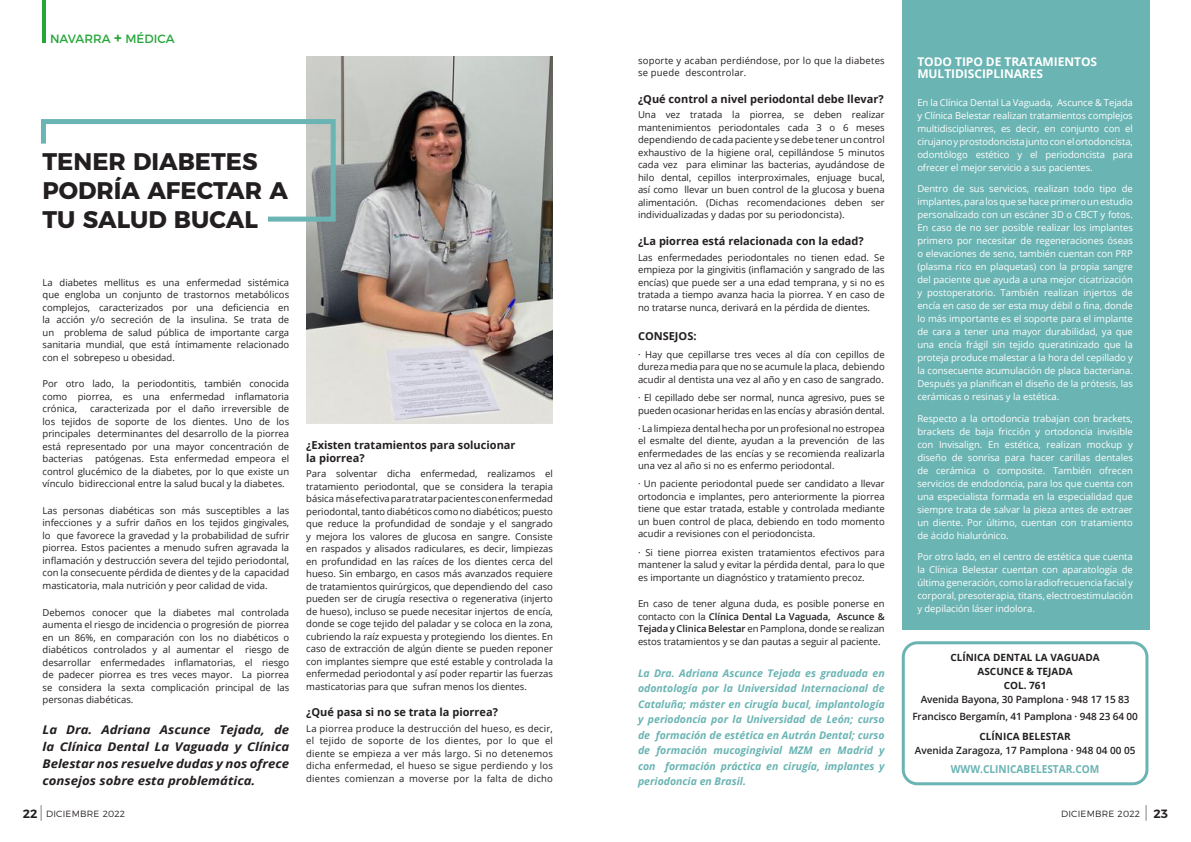
<style>
.page{position:relative;width:1191px;height:842px;background:#fff}
.page>*{position:absolute;margin:0;border:0;box-sizing:border-box;transform-origin:0 0}
.t1{font:700 24px/28.8px "Montserrat";color:#231f20}
.t2{font:italic 700 12px/17px "Open Sans";color:#231f20;text-align:justify;scale:1.1 1}
.t3{font:700 12px/12.5px "Open Sans";letter-spacing:-.005em;color:#fff}
.t4{font:12px "Montserrat";color:#24a638}
.t5{font:700 11px "Open Sans";color:#231f20}
.t6{font:700 11px "Open Sans";color:#6ab4b3;scale:.92 1}
.t7{font:italic 700 10.5px/15.5px "Open Sans";color:#6ab4b3;text-align:justify}
.t8{font:600 10px "Open Sans";letter-spacing:-.01em;color:#231f20}
.t9{font:700 10px "Open Sans";color:#231f20}
.t10{font:9.5px/12.5px "Open Sans";color:#231f20;text-align:justify}
.t11{font:9.5px/13px "Open Sans";letter-spacing:-.005em;color:#fff;text-align:justify}
.t12{font:9.5px/12.5px "Open Sans";letter-spacing:.02em;color:#231f20}
.t13{font:300 9px "Montserrat";letter-spacing:.025em;color:#231f20}
.s1{font-weight:700;font-size:15px}
.s2{font-weight:600}
.s3{font-weight:600;font-size:12px}
</style>
<div class="page">
<hr style="left:43px;top:0;width:3px;height:43px;background:#24a638">
<svg style="left:41px;top:805px;width:1px;height:16px"></svg>
<svg style="left:1145px;top:805px;width:1px;height:16px"></svg>
<div style="left:901px;top:641px;width:247px;height:144px;border:3px solid #6ab4b3;border-radius:14px"></div>
<img style="left:306px;top:57px;width:247px;height:366px">
<svg style="left:41px;top:117px;width:297px;height:107px"></svg>
<div style="left:902px;top:0;width:247px;height:629px;background:#6ab4b3"></div>
<p class="t4" style="left:50px;top:29px;width:126px">NAVARRA <span class="s1">+</span> MÉDICA</p>
<p class="t1" style="left:43px;top:146px;width:247px">TENER DIABETES<br>PODRÍA AFECTAR A<br>TU SALUD BUCAL</p>
<p class="t10" style="left:43px;top:276px;width:248px">La diabetes mellitus es una enfermedad sistémica que engloba un conjunto de trastornos metabólicos complejos, caracterizados por una deficiencia en la acción y/o secreción de la insulina. Se trata de un problema de salud pública de importante carga sanitaria mundial, que está íntimamente relacionado con el sobrepeso u obesidad.</p>
<p class="t10" style="left:43px;top:377px;width:248px">Por otro lado, la periodontitis, también conocida como piorrea, es una enfermedad inflamatoria crónica,</p>
<p class="t10" style="left:43px;top:402px;width:248px;text-indent:48px">caracterizada por el daño irreversible de los tejidos de soporte de los dientes. Uno de los principales determinantes del desarrollo de la piorrea está representado por una mayor concentración de bacterias</p>
<p class="t10" style="left:43px;top:452px;width:248px;text-indent:52px">patógenas. Esta enfermedad empeora el control glucémico de la diabetes, por lo que existe un vínculo bidireccional entre la salud bucal y la diabetes.</p>
<p class="t10" style="left:43px;top:504px;width:248px">Las personas diabéticas son más susceptibles a las infecciones y a sufrir daños en los tejidos gingivales, lo que favorece la gravedad y la probabilidad de sufrir piorrea. Estos pacientes a menudo sufren agravada la inflamación y destrucción severa del tejido periodontal, con la consecuente pérdida de dientes y de la capacidad masticatoria, mala nutrición y peor calidad de vida.</p>
<p class="t10" style="left:43px;top:606px;width:248px">Debemos conocer que la diabetes mal controlada aumenta el riesgo de incidencia o progresión de piorrea en un 86%, en comparación con los no diabéticos o diabéticos controlados y al aumentar el riesgo de desarrollar enfermedades inflamatorias, el riesgo de padecer piorrea es tres veces mayor. La piorrea se considera la sexta complicación principal de las personas diabéticas.</p>
<p class="t2" style="left:43px;top:721px;width:226px">La Dra. Adriana Ascunce Tejada, de la Clínica Dental La Vaguada y Clínica Belestar nos resuelve dudas y nos ofrece consejos sobre esta problemática.</p>
<p class="t5" style="left:306px;top:437px;width:211px">¿Existen tratamientos para solucionar</p>
<p class="t5" style="left:306px;top:450px;width:60px">la piorrea?</p>
<p class="t10" style="left:306px;top:467px;width:248px">Para solventar dicha enfermedad, realizamos el tratamiento periodontal, que se considera la terapia básica más efectiva para tratar pacientes con enfermedad periodontal, tanto diabéticos como no diabéticos; puesto que reduce la profundidad de sondaje y el sangrado y mejora los valores de glucosa en sangre. Consiste en raspados y alisados radiculares, es decir, limpiezas en profundidad en las raíces de los dientes cerca del hueso. Sin embargo, en casos más avanzados requiere de tratamientos quirúrgicos, que dependiendo del caso pueden ser de cirugía resectiva o regenerativa (injerto de hueso), incluso se puede necesitar injertos de encía, donde se coge tejido del paladar y se coloca en la zona, cubriendo la raíz expuesta y protegiendo los dientes. En caso de extracción de algún diente se pueden reponer con implantes siempre que esté estable y controlada la enfermedad periodontal y así poder repartir las fuerzas masticatorias para que sufran menos los dientes.</p>
<p class="t5" style="left:306px;top:704px;width:193px">¿Qué pasa si no se trata la piorrea?</p>
<p class="t10" style="left:306px;top:722px;width:248px">La piorrea produce la destrucción del hueso, es decir, el tejido de soporte de los dientes, por lo que el diente se empieza a ver más largo. Si no detenemos dicha enfermedad, el hueso se sigue perdiendo y los dientes comienzan a moverse por la falta de dicho</p>
<p class="t12" style="left:638px;top:54px;width:248px">soporte y acaban perdiéndose, por lo que la diabetes se puede descontrolar.</p>
<p class="t5" style="left:638px;top:91px;width:247px">¿Qué control a nivel periodontal debe llevar?</p>
<p class="t10" style="left:638px;top:109px;width:248px">Una vez tratada la piorrea, se deben realizar mantenimientos periodontales cada 3 o 6 meses dependiendo de cada paciente y se debe tener un control exhaustivo de la higiene oral, cepillándose 5 minutos cada vez para eliminar las bacterias, ayudándose de hilo dental, cepillos interproximales, enjuage bucal, así como llevar un buen control de la glucosa y buena alimentación. (Dichas recomendaciones deben ser individualizadas y dadas por su periodoncista).</p>
<p class="t5" style="left:638px;top:233px;width:227px">¿La piorrea está relacionada con la edad?</p>
<p class="t10" style="left:638px;top:251px;width:248px">Las enfermedades periodontales no tienen edad. Se empieza por la gingivitis (inflamación y sangrado de las encías) que puede ser a una edad temprana, y si no es tratada a tiempo avanza hacia la piorrea. Y en caso de no tratarse nunca, derivará en la pérdida de dientes.</p>
<p class="t5" style="left:638px;top:328px;width:60px">CONSEJOS:</p>
<p class="t10" style="left:638px;top:348px;width:248px">· Hay que cepillarse tres veces al día con cepillos de dureza media para que no se acumule la placa, debiendo acudir al dentista una vez al año y en caso de sangrado.</p>
<p class="t10" style="left:638px;top:391px;width:248px">· El cepillado debe ser normal, nunca agresivo, pues se pueden ocasionar heridas en las encías y abrasión dental.</p>
<p class="t10" style="left:638px;top:422px;width:248px">· La limpieza dental hecha por un profesional no estropea el esmalte del diente, ayudan a la prevención de las enfermedades de las encías y se recomienda realizarla una vez al año si no es enfermo periodontal.</p>
<p class="t10" style="left:638px;top:477px;width:248px">· Un paciente periodontal puede ser candidato a llevar ortodoncia e implantes, pero anteriormente la piorrea tiene que estar tratada, estable y controlada mediante un buen control de placa, debiendo en todo momento acudir a revisiones con el periodoncista.</p>
<p class="t10" style="left:638px;top:546px;width:248px">· Si tiene piorrea existen tratamientos efectivos para mantener la salud y evitar la pérdida dental, para lo que es importante un diagnóstico y tratamiento precoz.</p>
<p class="t10" style="left:638px;top:597px;width:248px">En caso de tener alguna duda, es posible ponerse en contacto con la <span class="s2">Clínica Dental La Vaguada, Ascunce &amp; Tejada y Clinica Belestar</span> en Pamplona, donde se realizan estos tratamientos y se dan pautas a seguir al paciente.</p>
<p class="t7" style="left:638px;top:665px;width:248px">La Dra. Adriana Ascunce Tejada es graduada en odontología por la Universidad Internacional de Cataluña; máster en cirugía bucal, implantología y periodoncia por la Universidad de León; curso de formación de estética en Autrán Dental; curso de formación mucogingivial MZM en Madrid y con formación práctica en cirugía, implantes y periodoncia en Brasil.</p>
<p class="t3" style="left:917px;top:55px;width:181px">TODO TIPO DE TRATAMIENTOS<br>MULTIDISCIPLINARES</p>
<p class="t11" style="left:917px;top:95px;width:217px">En la Clínica Dental La Vaguada, Ascunce &amp; Tejada y Clínica Belestar realizan tratamientos complejos multidisciplianres, es decir, en conjunto con el cirujano y prostodoncista junto con el ortodoncista, odontólogo estético y el periodoncista para ofrecer el mejor servicio a sus pacientes.</p>
<p class="t11" style="left:917px;top:182px;width:217px">Dentro de sus servicios, realizan todo tipo de implantes, para los que se hace primero un estudio personalizado con un escáner 3D o CBCT y fotos.<br>En caso de no ser posible realizar los implantes primero por necesitar de regeneraciones óseas o elevaciones de seno, también cuentan con PRP (plasma rico en plaquetas) con la propia sangre del paciente que ayuda a una mejor cicatrización y postoperatorio. También realizan injertos de encía en caso de ser esta muy débil o fina, donde lo más importante es el soporte para el implante de cara a tener una mayor durabilidad, ya que una encía frágil sin tejido queratinizado que la proteja produce malestar a la hora del cepillado y la consecuente acumulación de placa bacteriana.<br>Después ya planifican el diseño de la prótesis, las cerámicas o resinas y la estética.</p>
<p class="t11" style="left:917px;top:411px;width:217px">Respecto a la ortodoncia trabajan con brackets, brackets de baja fricción y ortodoncia invisible con Invisalign. En estética, realizan mockup y diseño de sonrisa para hacer carillas dentales de cerámica o composite. También ofrecen servicios de endodoncia, para los que cuenta con una especialista formada en la especialidad que siempre trata de salvar la pieza antes de extraer un diente. Por último, cuentan con tratamiento de ácido hialurónico.</p>
<p class="t11" style="left:917px;top:550px;width:217px">Por otro lado, en el centro de estética que cuenta la Clínica Belestar cuentan con aparatología de última generación, como la radiofrecuencia facial y corporal, presoterapia, titans, electroestimulación y depilación láser indolora.</p>
<p class="t9" style="left:950px;top:650px;width:151px">CLÍNICA DENTAL LA VAGUADA</p>
<p class="t9" style="left:977px;top:664px;width:97px">ASCUNCE &amp; TEJADA</p>
<p class="t9" style="left:1003px;top:678px;width:44px">COL. 761</p>
<p class="t8" style="left:920px;top:692px;width:210px">Avenida Bayona, 30 Pamplona · 948 17 15 83</p>
<p class="t8" style="left:912px;top:709px;width:227px">Francisco Bergamín, 41 Pamplona · 948 23 64 00</p>
<p class="t9" style="left:979px;top:729px;width:93px">CLÍNICA BELESTAR</p>
<p class="t8" style="left:914px;top:743px;width:222px">Avenida Zaragoza, 17 Pamplona · 948 04 00 05</p>
<p class="t6" style="left:950px;top:761px;width:163px">WWW.CLINICABELESTAR.COM</p>
<p class="t13" style="left:23px;top:806px;width:104px"><span class="s3">22</span> DICIEMBRE 2022</p>
<p class="t13" style="left:1061px;top:806px;width:109px">DICIEMBRE 2022 <span class="s3">23</span></p>
</div>
